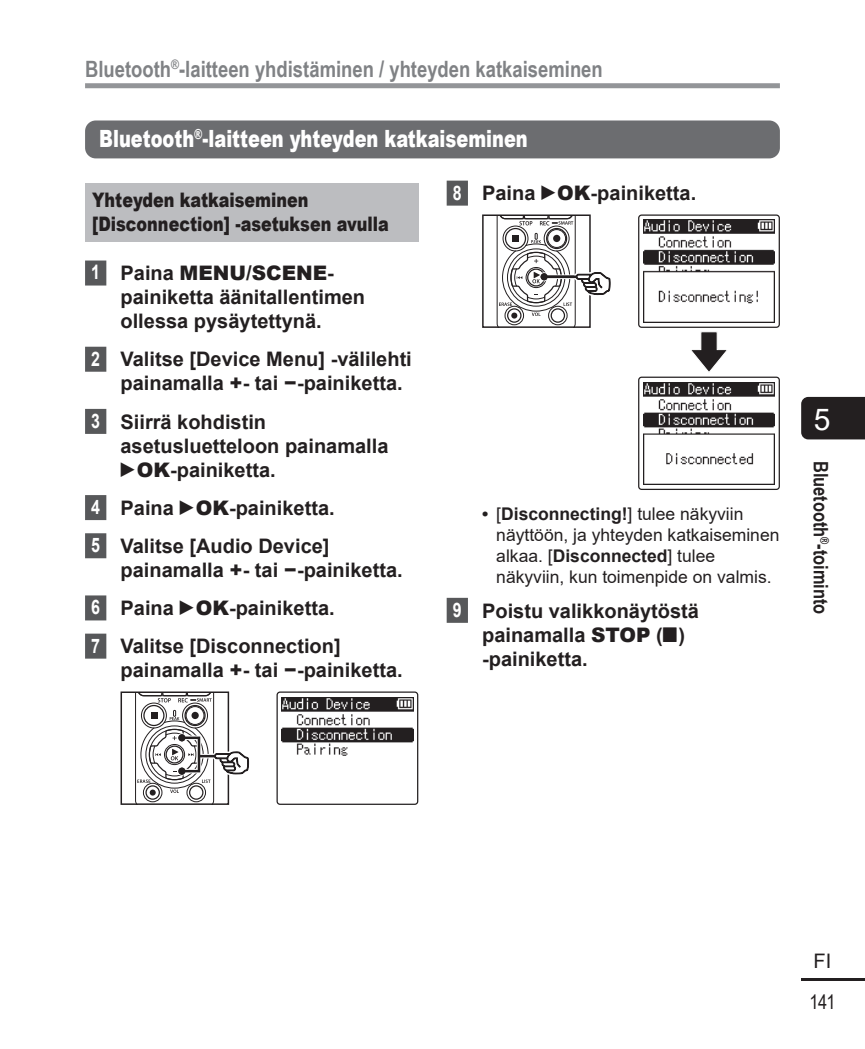
<style>
.page{position:relative;width:865px;height:1049px;background:#fff}
.page>*{position:absolute;margin:0;border:0;box-sizing:border-box;transform-origin:0 0}
.t1{font:30px "Arial";color:#fff}
.t2{font:900 23.75px "Arial";color:#fff;scale:.75 1}
.t3{font:700 22.5px "Arial Narrow";color:#808285}
.t4{font:700 20px/24px "Arial";color:#231f20}
.t5{font:900 20px/24px "Arial";color:#231f20;scale:.8 1}
.t6{font:700 20px "Arial Narrow";color:#231f20}
.t7{font:20px "Arial Narrow";color:#231f20}
.t8{font:20px "Arial";color:#231f20}
.t9{font:17.5px/21px "Arial";color:#231f20}
.s1{color:#fff}
.s2{font-weight:900}
.s3{font-family:"AP Yakumono";font-weight:400}
.s4{font-weight:700}
</style>
<div class="page">
<hr style="left:801px;top:978px;width:64px;height:3px;background:#231f20">
<div style="left:801px;top:397px;width:64px;height:42px;background:#231f20"></div>
<div style="left:85px;top:83px;width:695px;height:5px;background:#939598"></div>
<div style="left:85px;top:120px;width:695px;height:38px;background:#6c6d70;border-radius:11px"></div>
<div style="left:85px;top:183px;width:333px;height:58px;background:#bcbdc0"></div>
<div style="left:85px;top:260px;width:21px;height:25px;background:#57585a"></div>
<div style="left:85px;top:347px;width:21px;height:25px;background:#57585a"></div>
<div style="left:85px;top:409px;width:21px;height:25px;background:#57585a"></div>
<div style="left:85px;top:495px;width:21px;height:25px;background:#57585a"></div>
<div style="left:85px;top:533px;width:21px;height:25px;background:#57585a"></div>
<div style="left:85px;top:595px;width:21px;height:25px;background:#57585a"></div>
<div style="left:85px;top:634px;width:21px;height:25px;background:#57585a"></div>
<div style="left:120px;top:691px;width:109px;height:114px;border:2px solid #231f20"></div>
<svg style="left:126px;top:692px;width:124px;height:112px"></svg>
<img style="left:281px;top:697px;width:132px;height:59px">
<div style="left:276px;top:691px;width:142px;height:114px;border:1px solid #231f20;border-radius:3px"></div>
<div style="left:446px;top:181px;width:22px;height:25px;background:#57585a"></div>
<div style="left:446px;top:598px;width:22px;height:25px;background:#57585a"></div>
<div style="left:482px;top:214px;width:108px;height:114px;border:2px solid #231f20"></div>
<svg style="left:488px;top:214px;width:123px;height:113px"></svg>
<hr style="left:544px;top:276px;width:32px;height:2px;background:#231f20">
<img style="left:643px;top:220px;width:131px;height:102px">
<div style="left:638px;top:214px;width:142px;height:114px;border:1px solid #231f20;border-radius:3px"></div>
<svg style="left:691px;top:331px;width:36px;height:41px"></svg>
<img style="left:643px;top:382px;width:131px;height:102px">
<div style="left:638px;top:377px;width:142px;height:113px;border:1px solid #231f20;border-radius:3px"></div>
<p class="t3" style="left:85px;top:52px;width:519px">Bluetooth<sup>®</sup>-laitteen yhdistäminen / yhteyden katkaiseminen</p>
<p class="t2" style="left:99px;top:121px;width:573px">Bluetooth<sup>®</sup>-laitteen yhteyden katkaiseminen</p>
<p class="t5" style="left:92px;top:187px;width:372px">Yhteyden katkaiseminen [Disconnection] -asetuksen avulla</p>
<p class="t4" style="left:120px;top:261px;width:246px;text-indent:-29px"><span class="s1">1</span> Paina <span class="s2">MENU/SCENE&shy;</span>painiketta äänitallentimen ollessa pysäytettynä.</p>
<p class="t4" style="left:120px;top:348px;width:293px;text-indent:-29px"><span class="s1">2</span> Valitse [Device Menu] -välilehti painamalla <span class="s2">+</span>- tai <span class="s2">−</span>-painiketta.</p>
<p class="t4" style="left:120px;top:410px;width:269px;text-indent:-29px"><span class="s1">3</span> Siirrä kohdistin asetusluetteloon painamalla <span class="s3">`</span><span class="s2">OK</span>-painiketta.</p>
<p class="t4" style="left:91px;top:489px;width:245px;line-height:38.2px"><span class="s1">4</span> Paina <span class="s3">`</span><span class="s2">OK</span>-painiketta.<br><span class="s1">5</span> Valitse [Audio Device]</p>
<p class="t4" style="left:91px;top:551px;width:313px;line-height:38.2px;text-indent:29px">painamalla <span class="s2">+</span>- tai <span class="s2">−</span>-painiketta.<br><span class="s1">6</span> Paina <span class="s3">`</span><span class="s2">OK</span>-painiketta.<br><span class="s1">7</span> Valitse [Disconnection]</p>
<p class="t4" style="left:120px;top:658px;width:284px">painamalla <span class="s2">+</span>- tai <span class="s2">−</span>-painiketta.</p>
<p class="t4" style="left:453px;top:181px;width:245px"><span class="s1">8</span> Paina <span class="s3">`</span><span class="s2">OK</span>-painiketta.</p>
<p class="t9" style="left:496px;top:503px;width:285px;text-indent:-14px"><span class="s4">•</span> [<span class="s4">Disconnecting!</span>] tulee näkyviin näyttöön, ja yhteyden katkaiseminen alkaa. [<span class="s4">Disconnected</span>] tulee näkyviin, kun toimenpide on valmis.</p>
<p class="t4" style="left:482px;top:599px;width:218px;text-indent:-29px"><span class="s1">9</span> Poistu valikkonäytöstä painamalla <span class="s2">STOP</span> (<span class="s3">4</span>) -painiketta.</p>
<h1 class="t1" style="left:814px;top:399px;width:18px">5</h1>
<p class="t6" style="left:836px;top:461px;width:155px;rotate:90deg">Bluetooth<sup>®</sup>-toiminto</p>
<p class="t8" style="left:813px;top:947px;width:19px">FI</p>
<p class="t7" style="left:809px;top:988px;width:28px">141</p>
</div>
